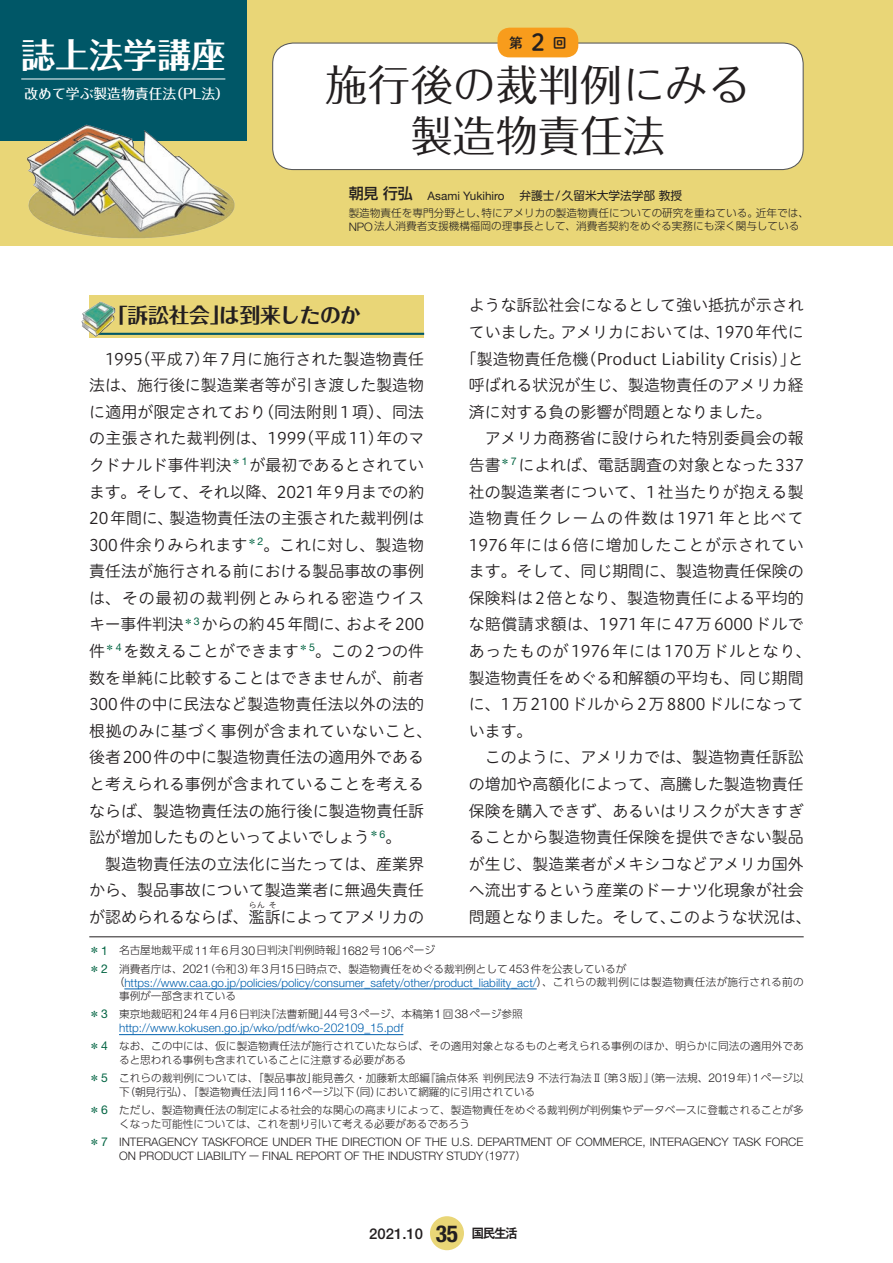
<style>
.page{position:relative;width:893px;height:1263px;background:#fff}
.page>*{position:absolute;margin:0;border:0;box-sizing:border-box;transform-origin:0 0}
.t1{font:42.45px/51px "Folk Pro";color:#231f20;text-align:center}
.t2{font:700 34.05px "Folk Pro";color:#fff}
.t3{font:23.4px "Shuei M Go Std B";color:#231f20}
.t4{font:700 20.7px "Folk Pro";letter-spacing:-.015em;color:#231f20}
.t5{font:15.9px/26.5px "Hiragino UD Sans R Std N W3";color:#231f20}
.t6{font:15.9px "Hiragino UD Sans R Std N W3";letter-spacing:.025em;color:#231f20}
.t7{font:15.9px "Hiragino UD Sans R Std N W3";letter-spacing:.055em;color:#231f20}
.t8{font:15.9px "Hiragino UD Sans R Std N W3";letter-spacing:.035em;color:#231f20}
.t9{font:15.9px "Hiragino UD Sans R Std N W3";letter-spacing:.085em;color:#231f20}
.t10{font:500 14.85px "Helvetica Neue LT Std";color:#231f20}
.t11{font:500 13.8px "Folk Pro";color:#fff}
.t12{font:13.8px "Shuei M Go Std B";color:#231f20}
.t13{font:300 11.7px "Helvetica Neue LT Std";color:#0160ae}
.t14{font:300 11.7px/13.8px "Helvetica Neue LT Std";color:#231f20}
.t15{font:11.7px "Helvetica Neue LT Std";color:#231f20}
.t16{font:11.7px "UD Shin Go Pro";color:#231f20}
.t17{font:300 10.65px/13.8px "UD Shin Go Pro";color:#231f20}
.t18{font:7.95px "Hiragino UD Sans R Std N W3";color:#231f20}
.s1{font-family:"UD Shin Go Pro";font-weight:500;font-size:14.85px}
.s2{font-family:"Helvetica Neue LT Std";font-size:12.9px}
.s3{font-family:"Helvetica Neue LT Std";font-size:11.7px}
.s4{font-weight:400;color:#026442}
.s5{font-family:"Helvetica Neue LT Std";font-weight:400;font-size:12.15px;color:#026442}
.s6{font-family:"Helvetica Neue LT Std";font-size:12.15px}
.s7{font-family:"UD Shin Go Pro";font-size:10.65px;color:#231f20}
.s8{font-size:12.15px}
.s9{font-family:"UD Shin Go Pro";font-weight:400;font-size:10.65px;color:#026442}
.s10{font-weight:400;font-size:12.15px;color:#026442}
.s11{font-family:"UD Shin Go Pro";font-size:10.65px}
.s12{font-weight:700;font-stretch:condensed;font-size:23.4px}
.s13{font-family:"Gothic MB101 Pro De";font-weight:700;font-size:12.75px}
</style>
<div class="page">
<div style="left:0;top:0;width:893px;height:246px;background:#e9d677"></div>
<div style="left:0;top:0;width:247px;height:140px;background:#005767"></div>
<div style="left:273px;top:43px;width:530px;height:127px;background:#fff;border-radius:21px"></div>
<div style="left:272px;top:43px;width:532px;height:127px;border:1px solid #57585a;border-radius:21px"></div>
<hr style="left:21px;top:79px;width:204px;height:1px;background:#fff">
<div style="left:430px;top:1216px;width:34px;height:34px;background:#e9d677;border-radius:50%"></div>
<div style="left:497px;top:28px;width:81px;height:29px;background:#f89c1c;border-radius:12px"></div>
<img style="left:24px;top:124px;width:213px;height:115px">
<div style="left:89px;top:296px;width:335px;height:42px;background:#e9d677"></div>
<hr style="left:97px;top:333px;width:327px;height:2px;background:#005767">
<img style="left:81px;top:302px;width:36px;height:35px">
<hr style="left:124px;top:989px;width:413px;height:1px;background:#0160ae">
<hr style="left:119px;top:1034px;width:284px;height:1px;background:#0160ae">
<hr style="left:89px;top:936px;width:715px;height:1px;background:#231f20">
<h2 class="t2" style="left:21px;top:26px;width:206px">誌上法学講座</h2>
<p class="t11" style="left:24px;top:82px;width:206px">改めて学ぶ製造物責任法（PL法）</p>
<h3 class="t3" style="left:531px;top:25px;width:15px">2</h3>
<p class="t12" style="left:509px;top:32px;width:15px">第</p>
<p class="t12" style="left:553px;top:32px;width:15px">回</p>
<h1 class="t1" style="left:325px;top:54px;width:427px">施行後の裁判例にみる製造物責任法</h1>
<p class="t15" style="left:349px;top:189px;width:157px"><span class="s1">朝見行弘　</span>Asami Yukihiro</p>
<p class="t16" style="left:519px;top:186px;width:164px">弁護士<span class="s2">/</span>久留米大学法学部教授</p>
<p class="t17" style="left:349px;top:205px;width:462px">製造物責任を専門分野とし、特にアメリカの製造物責任についての研究を重ねている。近年では、<br><span class="s3">NPO</span>法人消費者支援機構福岡の理事長として、消費者契約をめぐる実務にも深く関与している</p>
<h3 class="t4" style="left:107px;top:297px;width:255px">「訴訟社会」は到来したのか</h3>
<p class="t5" style="left:469px;top:291px;width:336px">ような訴訟社会になるとして強い抵抗が示され</p>
<p class="t5" style="left:469px;top:318px;width:337px">ていました。アメリカにおいては、1970年代に</p>
<p class="t5" style="left:461px;top:344px;width:344px">「製造物責任危機（Product Liability Crisis）」と</p>
<p class="t5" style="left:469px;top:371px;width:336px">呼ばれる状況が生じ、製造物責任のアメリカ経</p>
<p class="t5" style="left:469px;top:398px;width:304px">済に対する負の影響が問題となりました。</p>
<p class="t5" style="left:485px;top:424px;width:320px">アメリカ商務省に設けられた特別委員会の報</p>
<p class="t5" style="left:469px;top:451px;width:337px">告書<sup>＊</sup><sup>7</sup> によれば、電話調査の対象となった337</p>
<p class="t5" style="left:469px;top:477px;width:336px">社の製造業者について、1社当たりが抱える製</p>
<p class="t9" style="left:469px;top:506px;width:336px">造物責任クレームの件数は1971年と比べて</p>
<p class="t8" style="left:469px;top:533px;width:336px">1976年には6倍に増加したことが示されてい</p>
<p class="t5" style="left:469px;top:557px;width:336px">ます。そして、同じ期間に、製造物責任保険の</p>
<p class="t5" style="left:469px;top:584px;width:336px">保険料は2倍となり、製造物責任による平均的</p>
<p class="t6" style="left:469px;top:612px;width:336px">な賠償請求額は、1971年に47万6000ドルで</p>
<p class="t7" style="left:469px;top:639px;width:344px">あったものが1976年には170万ドルとなり、</p>
<p class="t5" style="left:469px;top:663px;width:336px">製造物責任をめぐる和解額の平均も、同じ期間</p>
<p class="t5" style="left:469px;top:690px;width:336px">に、1万2100ドルから2万8800ドルになって</p>
<p class="t5" style="left:469px;top:717px;width:65px">います。</p>
<p class="t5" style="left:485px;top:743px;width:320px">このように、アメリカでは、製造物責任訴訟</p>
<p class="t5" style="left:469px;top:770px;width:336px">の増加や高額化によって、高騰した製造物責任</p>
<p class="t5" style="left:469px;top:796px;width:336px">保険を購入できず、あるいはリスクが大きすぎ</p>
<p class="t5" style="left:469px;top:823px;width:336px">ることから製造物責任保険を提供できない製品</p>
<p class="t5" style="left:469px;top:849px;width:336px">が生じ、製造業者がメキシコなどアメリカ国外</p>
<p class="t5" style="left:469px;top:876px;width:336px">へ流出するという産業のドーナツ化現象が社会</p>
<p class="t5" style="left:469px;top:903px;width:344px">問題となりました。そして、このような状況は、</p>
<p class="t17" style="left:89px;top:941px;width:539px;line-height:18px"><span class="s4">＊</span><span class="s5">1</span> 名古屋地裁平成<span class="s6">11</span>年<span class="s6">6</span>月<span class="s6">30</span>日判決『判例時報』<span class="s6">1682</span>号<span class="s6">106</span>ページ<br><span class="s4">＊</span><span class="s5">2</span> 消費者庁は、<span class="s6">2021</span>（令和<span class="s6">3</span>）年<span class="s6">3</span>月<span class="s6">15</span>日時点で、製造物責任をめぐる裁判例として<span class="s6">453</span>件を公表しているが</p>
<p class="t13" style="left:114px;top:975px;width:691px"><span class="s7">（</span>https://www.caa.go.jp/policies/policy/consumer_safety/other/product_liability_act/<span class="s7">）、これらの裁判例には製造物責任法が施行される前の</span></p>
<p class="t17" style="left:89px;top:987px;width:435px;line-height:18px;text-indent:30px">事例が一部含まれている<br><span class="s4">＊</span><span class="s5">3</span> 東京地裁昭和<span class="s6">24</span>年<span class="s6">4</span>月<span class="s6">6</span>日判決『法曹新聞』<span class="s6">44</span>号<span class="s6">3</span>ページ、本稿第<span class="s6">1</span>回<span class="s6">38</span>ページ参照</p>
<p class="t13" style="left:119px;top:1021px;width:286px">http://www.kokusen.go.jp/wko/pdf/wko-<span class="s8">202109</span>_<span class="s8">15</span>.pdf</p>
<p class="t17" style="left:119px;top:1039px;width:686px;text-indent:-30px"><span class="s4">＊</span><span class="s5">4</span> なお、この中には、仮に製造物責任法が施行されていたならば、その適用対象となるものと考えられる事例のほか、明らかに同法の適用外であると思われる事例も含まれていることに注意する必要がある</p>
<p class="t17" style="left:119px;top:1071px;width:686px;text-indent:-30px"><span class="s4">＊</span><span class="s5">5</span> これらの裁判例については、「製品事故」能見善久・加藤新太郎編『論点体系判例民法<span class="s6">9</span> 不法行為法Ⅱ〔第<span class="s6">3</span>版〕』（第一法規、<span class="s6">2019</span>年）<span class="s6">1</span>ページ以下（朝見行弘）、「製造物責任法」同<span class="s6">116</span>ページ以下（同）において網羅的に引用されている</p>
<p class="t17" style="left:119px;top:1102px;width:686px;text-indent:-30px"><span class="s4">＊</span><span class="s5">6</span> ただし、製造物責任法の制定による社会的な関心の高まりによって、製造物責任をめぐる裁判例が判例集やデータベースに登載されることが多くなった可能性については、これを割り引いて考える必要があるであろう</p>
<p class="t14" style="left:119px;top:1135px;width:686px;text-indent:-30px"><span class="s9">＊</span><span class="s10">7</span> INTERAGENCY TASKFORCE UNDER THE DIRECTION OF THE U.S. DEPARTMENT OF COMMERCE, INTERAGENCY TASK FORCE<br>ON PRODUCT LIABILITY <span class="s11">ー</span> FINAL REPORT OF THE INDUSTRY STUDY<span class="s11">（</span><span class="s8">1977</span><span class="s11">）</span></p>
<p class="t5" style="left:89px;top:344px;width:345px;text-indent:16px">1995（平成7）年7月に施行された製造物責任法は、施行後に製造業者等が引き渡した製造物に適用が限定されており（同法附則1項）、同法の主張された裁判例は、1999（平成11）年のマクドナルド事件判決<sup>＊</sup><sup>1</sup> が最初であるとされています。そして、それ以降、2021年9月までの約<br>20年間に、製造物責任法の主張された裁判例は<br>300件余りみられます<sup>＊</sup><sup>2</sup>。これに対し、製造物責任法が施行される前における製品事故の事例は、その最初の裁判例とみられる密造ウイスキー事件判決<sup>＊</sup><sup>3</sup> からの約45年間に、およそ200件<sup>＊</sup><sup>4</sup> を数えることができます<sup>＊</sup><sup>5</sup>。この2つの件数を単純に比較することはできませんが、前者<br>300件の中に民法など製造物責任法以外の法的根拠のみに基づく事例が含まれていないこと、後者200件の中に製造物責任法の適用外であると考えられる事例が含まれていることを考えるならば、製造物責任法の施行後に製造物責任訴訟が増加したものといってよいでしょう<sup>＊</sup><sup>6</sup>。</p>
<p class="t5" style="left:89px;top:849px;width:336px;text-align:justify;text-indent:16px">製造物責任法の立法化に当たっては、産業界から、製品事故について製造業者に無過失責任が認められるならば、濫訴によってアメリカの</p>
<p class="t18" style="left:249px;top:899px;width:17px">らん</p>
<p class="t18" style="left:269px;top:899px;width:9px">そ</p>
<p class="t10" style="left:369px;top:1224px;width:150px">2021.10 <span class="s12">35</span> <span class="s13">国民生活</span></p>
</div>
